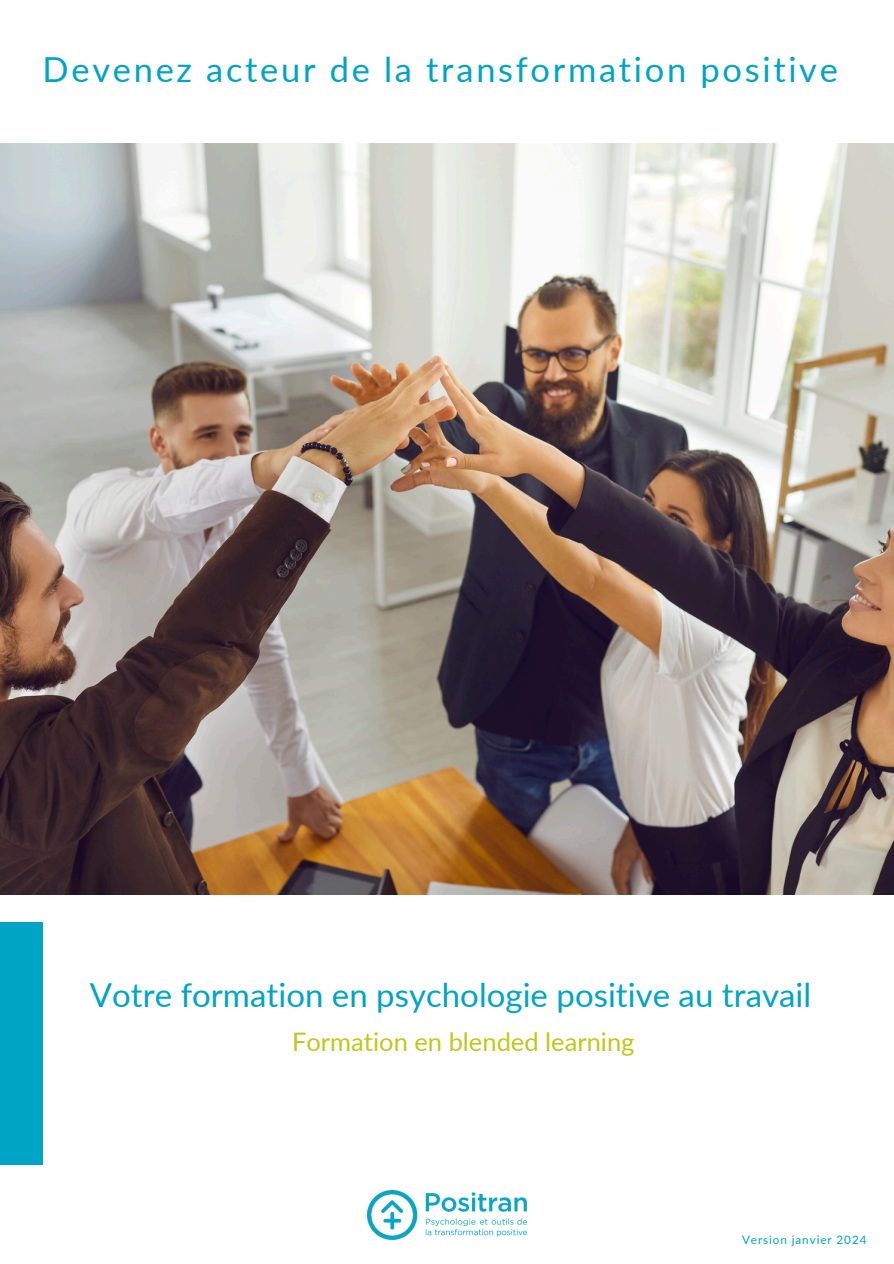
<style>
.page{position:relative;width:894px;height:1264px;background:#fff}
.page>*{position:absolute;margin:0;border:0;box-sizing:border-box;transform-origin:0 0}
.t1{font:34.5px "Lato";letter-spacing:.075em;color:#00a4c4}
.t2{font:33px "Lato";color:#00a4c4}
.t3{font:25.5px "Lato";color:#bdc919}
.t4{font:11.7px "Lato";letter-spacing:.075em;color:#00a4c4}
</style>
<div class="page">
<div style="left:0;top:922px;width:43px;height:242px;background:#00a4c4"></div>
<img style="left:0;top:144px;width:893px;height:750px">
<img style="left:367px;top:1190px;width:159px;height:49px">
<h1 class="t1" style="left:43px;top:47px;width:796px">Devenez acteur de la transformation positive</h1>
<p class="t2" style="left:90px;top:974px;width:722px">Votre formation en psychologie positive au travail</p>
<h2 class="t3" style="left:292px;top:1026px;width:344px">Formation en blended learning</h2>
<p class="t4" style="left:741px;top:1232px;width:126px">Version janvier 2024</p>
</div>
